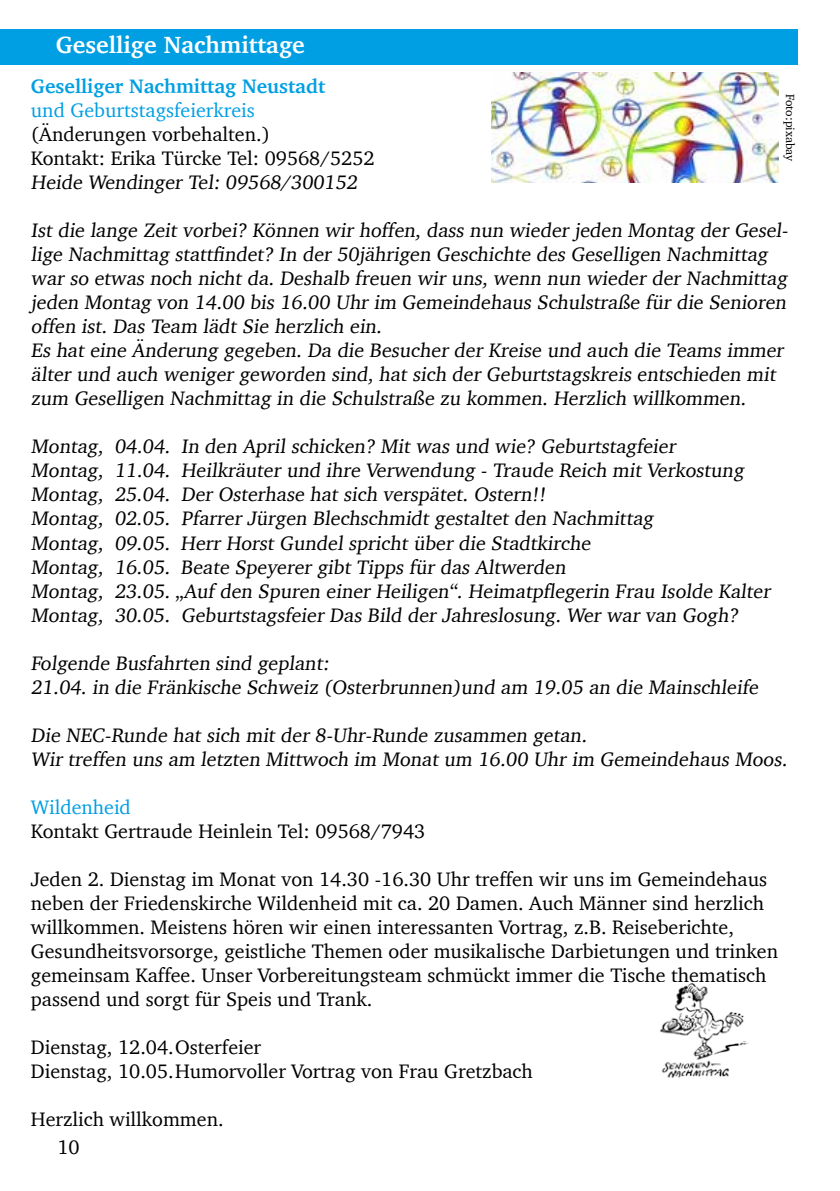
<style>
.page{position:relative;width:840px;height:1191px;background:#fff}
.page>*{position:absolute;margin:0;border:0;box-sizing:border-box;transform-origin:0 0}
.t1{font:700 24px "Charter";color:#fff}
.t2{font:20px/24px "Charter";color:#000}
.t3{font:20px "Charter";color:#009fe3}
.t4{font:700 20px "Charter";color:#009fe3}
.t5{font:12px "Charter";color:#000}
</style>
<div class="page">
<img style="left:491px;top:72px;width:287px;height:110px">
<img style="left:660px;top:983px;width:86px;height:94px">
<div style="left:0;top:29px;width:797px;height:36px;background:#009fe3"></div>
<p class="t1" style="left:56px;top:24px;width:250px">Gesellige Nachmittage</p>
<p class="t4" style="left:31px;top:69px;width:296px">Geselliger Nachmittag Neustadt</p>
<p class="t3" style="left:31px;top:93px;width:225px">und Geburtstagsfeierkreis</p>
<p class="t2" style="left:31px;top:122px;width:345px">(Änderungen vorbehalten.)<br>Kontakt: Erika Türcke Tel: 09568/5252<br>Heide Wendinger Tel: 09568/300152</p>
<p class="t2" style="left:31px;top:218px;width:762px">Ist die lange Zeit vorbei? Können wir hoffen, dass nun wieder jeden Montag der Gesel&shy;lige Nachmittag stattfindet? In der 50j ährigen Geschichte des Geselligen Nachmittag war so etwas noch nicht da. Deshalb freuen wir uns, wenn nun wieder der Nachmittag jeden Montag von 14.00 bis 16.00 Uhr im Gemeindehaus Schulstraße für die Senioren offen ist. Das Team lädt Sie herzlich ein.<br>Es hat eine Änderung gegeben. Da die Besucher der Kreise und auch die Teams immer älter und auch weniger geworden sind, hat sich der Geburtstagskreis entschieden mit zum Geselligen Nachmittag in die Schulstraße zu kommen. Herzlich willkommen.</p>
<p class="t2" style="left:31px;top:434px;width:744px">Montag, 04.04. In den April schicken? Mit was und wie? Geburtstagfeier<br>Montag, 11.04. Heilkräuter und ihre Verwendung - Traude Reich mit Verkostung Montag, 25.04. Der Osterhase hat sich verspätet. Ostern!!<br>Montag, 02.05. Pfarrer Jürgen Blechschmidt gestaltet den Nachmittag<br>Montag, 09.05. Herr Horst Gundel spricht über die Stadtkirche<br>Montag, 16.05. Beate Speyerer gibt Tipps für das Altwerden<br>Montag, 23.05. „Auf den Spuren einer Heiligen“. Heimatpflegerin Frau Isolde Kalter Montag, 30.05. Geburtstagsfeier Das Bild der Jahreslosung. Wer war van Gogh?</p>
<p class="t2" style="left:31px;top:650px;width:732px">Folgende Busfahrten sind geplant:<br>21.04. in die Fränkische Schweiz (Osterbrunnen)und am 19.05 an die Mainschleife</p>
<p class="t2" style="left:31px;top:722px;width:761px">Die NEC-Runde hat sich mit der 8-Uhr-Runde zusammen getan.<br>Wir treffen uns am letzten Mittwoch im Monat um 16.00 Uhr im Gemeindehaus Moos.</p>
<p class="t3" style="left:31px;top:789px;width:101px">Wildenheid</p>
<p class="t2" style="left:31px;top:818px;width:395px">Kontakt Gertraude Heinlein Tel: 09568/7943</p>
<p class="t2" style="left:31px;top:866px;width:748px">Jeden 2. Dienstag im Monat von 14.30 -16.30 Uhr treffen wir uns im Gemeindehaus neben der Friedenskirche Wildenheid mit ca. 20 Damen. Auch Männer sind herzlich willkommen. Meistens hören wir einen interessanten Vortrag, z.B. Reiseberichte, Gesundheitsvorsorge, geistliche Themen oder musikalische Darbietungen und trinken gemeinsam Kaffee. Unser Vorbereitungsteam schmückt immer die Tische thematisch passend und sorgt für Speis und Trank.</p>
<p class="t2" style="left:31px;top:1034px;width:503px">Dienstag, 12.04. Osterfeier<br>Dienstag, 10.05. Humorvoller Vortrag von Frau Gretzbach</p>
<p class="t2" style="left:31px;top:1106px;width:194px">Herzlich willkommen.</p>
<p class="t5" style="left:800px;top:94px;width:69px;rotate:90deg">Foto:pixabay</p>
<p class="t2" style="left:57px;top:1134px;width:24px">10</p>
</div>
